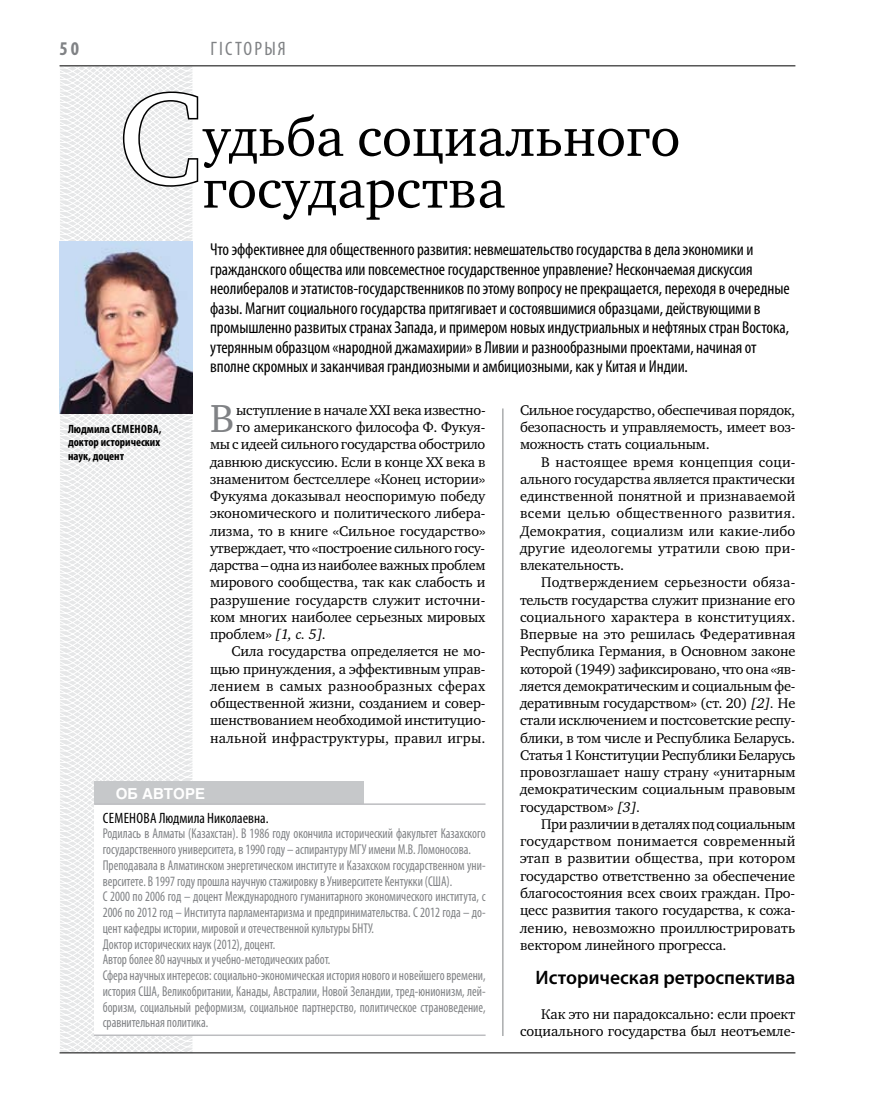
<style>
.page{position:relative;width:872px;height:1106px;background:#fff}
.page>*{position:absolute;margin:0;border:0;box-sizing:border-box;transform-origin:0 0}
.t1{font:132.6px "Charter C";color:#fff}
.t2{font:55.5px/51.8px "Charter C";color:#000}
.t3{font:40.05px "Charter C";color:#808285}
.t4{font:600 19.5px "Myriad Pro";color:#000}
.t5{font:condensed 19.5px "Myriad Pro";color:#808285}
.t6{font:700 condensed 19.5px "Myriad Pro";color:#808285}
.t7{font:condensed 17.25px/19.5px "Myriad Pro";letter-spacing:-.005em;color:#000}
.t8{font:condensed 15px "Myriad Pro";color:#000}
.t9{font:700 15px "Helios";color:#fff}
.t10{font:14.4px/17.2px "Charter C";letter-spacing:-.01em;color:#000;text-align:justify}
.t11{font:14.4px "Charter C";letter-spacing:.01em;color:#000}
.t12{font:14.4px "Charter C";letter-spacing:.02em;color:#000}
.t13{font:condensed 14.25px/15.8px "Myriad Pro";color:#808285;scale:.9 1}
.t14{font:700 condensed 12px/13.5px "Myriad Pro";color:#000;text-align:justify}
.s1{font-style:italic}
</style>
<div class="page">
<svg style="left:59px;top:65px;width:192px;height:989px"></svg>
<hr style="left:60px;top:1052px;width:735px;height:1px;background:#000">
<hr style="left:60px;top:65px;width:735px;height:1px;background:#000">
<hr style="left:502px;top:408px;width:1px;height:628px;background:#808285">
<svg style="left:121px;top:90px;width:79px;height:98px"></svg>
<img style="left:60px;top:241px;width:133px;height:173px">
<div style="left:94px;top:781px;width:270px;height:24px;background:#c6c8ca"></div>
<div style="left:94px;top:804px;width:391px;height:232px;background:#fff"></div>
<hr style="left:94px;top:803px;width:391px;height:2px;background:#bcbdc0">
<hr style="left:94px;top:1034px;width:391px;height:2px;background:#bcbdc0">
<h3 class="t6" style="left:60px;top:37px;width:21px">50</h3>
<h3 class="t5" style="left:210px;top:37px;width:77px">гісторыя</h3>
<h1 class="t1" style="left:119px;top:65px;width:85px">С</h1>
<h2 class="t2" style="left:202px;top:112px;width:479px">удьба социального государства</h2>
<p class="t7" style="left:210px;top:239px;width:581px">Что эффективнее для общественного развития: невмешательство государства в дела экономики и гражданского общества или повсеместное государственное управление? Нескончаемая дискуссия неолибералов и этатистов-государственников по этому вопросу не прекращается, переходя в очередные фазы. Магнит социального государства притягивает и состоявшимися образцами, действующими в промышленно развитых странах Запада, и примером новых индустриальных и нефтяных стран Востока, утерянным образцом «народной джамахирии» в Ливии и разнообразными проектами, начиная от вполне скромных и заканчивая грандиозными и амбициозными, как у Китая и Индии.</p>
<p class="t10" style="left:520px;top:401px;width:277px">Сильное государство, обеспечивая порядок, безопасность и управляемость, имеет воз&shy;можность стать социальным.</p>
<p class="t10" style="left:520px;top:453px;width:277px;text-indent:21px">В настоящее время концепция соци&shy;ального государства является практически единственной понятной и признаваемой всеми целью общественного развития.<br>Демократия, социализм или какие-либо другие идеологемы утратили свою при&shy;влекательность.</p>
<p class="t10" style="left:520px;top:574px;width:277px;text-indent:21px">Подтверждением серьезности обяза&shy;тельств государства служит признание его социального характера в конституциях.<br>Впервые на это решилась Федеративная Республика Германия, в Основном законе которой (1949) зафиксировано, что она «яв&shy;ляется демократическим и социальным фе&shy;деративным государством» (ст. 20) <span class="s1">[2].</span> Не стали исключением и постсоветские респу&shy;блики, в том числе и Республика Беларусь.<br>Статья 1 Конституции Республики Беларусь провозглашает нашу страну «унитарным демократическим социальным правовым государством» <span class="s1">[3].</span></p>
<p class="t10" style="left:520px;top:815px;width:277px;text-indent:21px">При различии в деталях под социальным государством понимается современный этап в развитии общества, при котором государство ответственно за обеспечение благосостояния всех своих граждан. Про&shy;цесс развития такого государства, к сожа&shy;лению, невозможно проиллюстрировать вектором линейного прогресса.</p>
<h3 class="t4" style="left:535px;top:965px;width:261px">Историческая ретроспектива</h3>
<p class="t10" style="left:520px;top:1005px;width:277px;text-align:right">Как это ни парадоксально: если проект социального государства был неотъемле-</p>
<h3 class="t3" style="left:210px;top:396px;width:26px">В</h3>
<p class="t10" style="left:236px;top:401px;width:251px">ыступление в начале ХХI века известно-</p>
<p class="t10" style="left:236px;top:418px;width:251px">го американского философа Ф. Фукуя-</p>
<p class="t10" style="left:210px;top:436px;width:277px">мы с идеей сильного государства обострило</p>
<p class="t10" style="left:210px;top:453px;width:277px">давнюю дискуссию. Если в конце ХХ века в</p>
<p class="t10" style="left:210px;top:470px;width:277px">знаменитом бестселлере «Конец истории»</p>
<p class="t10" style="left:210px;top:487px;width:277px">Фукуяма доказывал неоспоримую победу</p>
<p class="t10" style="left:210px;top:505px;width:277px">экономического и политического либера-</p>
<p class="t10" style="left:210px;top:522px;width:277px">лизма, то в книге «Сильное государство»</p>
<p class="t10" style="left:210px;top:539px;width:277px">утверждает, что «построение сильного госу-</p>
<p class="t10" style="left:210px;top:556px;width:277px">дарства – одна из наиболее важных проблем</p>
<p class="t10" style="left:210px;top:574px;width:277px">мирового сообщества, так как слабость и</p>
<p class="t10" style="left:210px;top:591px;width:277px">разрушение государств служит источни-</p>
<p class="t10" style="left:210px;top:608px;width:277px">ком многих наиболее серьезных мировых</p>
<p class="t10" style="left:210px;top:625px;width:118px">проблем» <span class="s1">[1, c. 5].</span></p>
<p class="t10" style="left:231px;top:643px;width:255px">Сила государства определяется не мо-</p>
<p class="t10" style="left:210px;top:660px;width:277px">щью принуждения, а эффективным управ-</p>
<p class="t12" style="left:210px;top:678px;width:277px">лением в самых разнообразных сферах</p>
<p class="t10" style="left:210px;top:694px;width:277px">общественной жизни, созданием и совер-</p>
<p class="t10" style="left:210px;top:712px;width:277px">шенствованием необходимой институцио-</p>
<p class="t11" style="left:210px;top:729px;width:277px">нальной инфраструктуры, правил игры.</p>
<p class="t14" style="left:68px;top:422px;width:95px">Людмила Семенова, доктор исторических наук, доцент</p>
<p class="t9" style="left:116px;top:785px;width:91px">об авторе</p>
<p class="t8" style="left:103px;top:808px;width:167px">Семенова Людмила Николаевна.</p>
<p class="t13" style="left:103px;top:825px;width:427px">Родилась в Алматы (Казахстан). В 1986 году окончила исторический факультет Казахского государственного университета, в 1990 году – аспирантуру МГУ имени М.В. Ломоносова.<br>Преподавала в Алматинском энергетическом институте и Казахском государственном уни&shy;верситете. В 1997 году прошла научную стажировку в Университете Кентукки (США).<br>С 2000 по 2006 год – доцент Международного гуманитарного экономического института, с 2006 по 2012 год – Института парламентаризма и предпринимательства. С 2012 года – до&shy;цент кафедры истории, мировой и отечественной культуры БНТУ.<br>Доктор исторических наук (2012), доцент.<br>Автор более 80 научных и учебно-методических работ.<br>Сфера научных интересов: социально-экономическая история нового и новейшего времени, история США, Великобритании, Канады, Австралии, Новой Зеландии, тред-юнионизм, лей&shy;боризм, социальный реформизм, социальное партнерство, политическое страноведение, сравнительная политика.</p>
</div>
